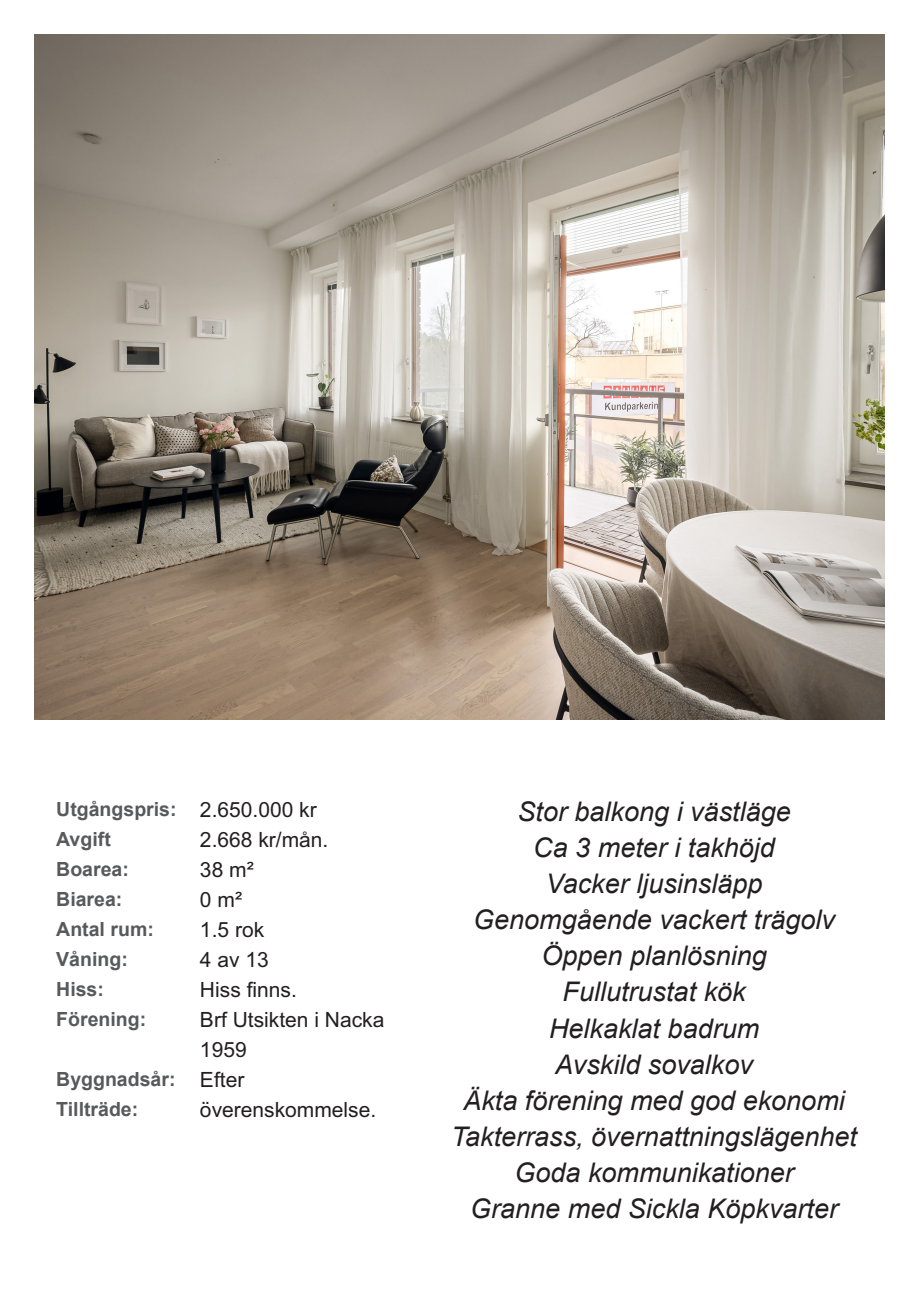
<style>
.page{position:relative;width:919px;height:1289px;background:#fff}
.page>*{position:absolute;margin:0;border:0;box-sizing:border-box;transform-origin:0 0}
.t1{font:italic 27px/36px "Arial";color:#231f20;text-align:center}
.t2{font:21px/30px "Arial";color:#231f20}
.t3{font:700 19.5px/30px "Arial";color:#58595b}
</style>
<div class="page">
<img style="left:34px;top:34px;width:850px;height:685px">
<p class="t3" style="left:56px;top:794px;width:122px">Utgångspris:<br>Avgift<br>Boarea:<br>Biarea:<br>Antal rum:<br>Våning:<br>Hiss:<br>Förening:</p>
<p class="t3" style="left:56px;top:1064px;width:121px">Byggnadsår:<br>Tillträde:</p>
<p class="t2" style="left:200px;top:794px;width:186px">2.650.000 kr<br>2.668 kr/mån.<br>38 m²<br>0 m²<br>1.5 rok<br>4 av 13<br>Hiss finns.<br>Brf Utsikten i Nacka<br>1959<br>Efter överenskommelse.</p>
<p class="t1" style="left:451px;top:794px;width:407px">Stor balkong i västläge<br>Ca 3 meter i takhöjd<br>Vacker ljusinsläpp<br>Genomgående vackert trägolv<br>Öppen planlösning<br>Fullutrustat kök<br>Helkaklat badrum<br>Avskild sovalkov<br>Äkta förening med god ekonomi<br>Takterrass, övernattningslägenhet<br>Goda kommunikationer<br>Granne med Sickla Köpkvarter</p>
</div>
